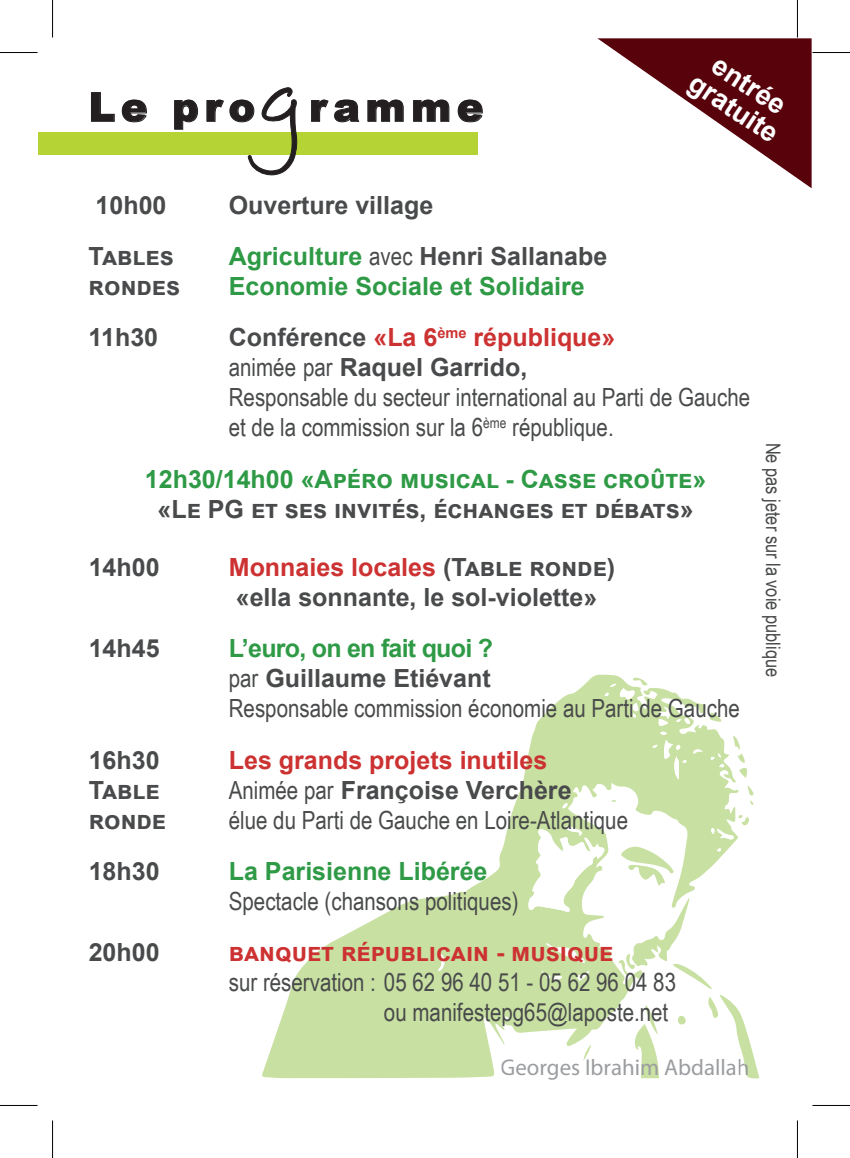
<style>
.page{position:relative;width:850px;height:1158px;background:#fff}
.page>*{position:absolute;margin:0;border:0;box-sizing:border-box;transform-origin:0 0}
.t1{font:200px "Mathilde";color:#231f20}
.t2{font:900 40px "Arial";letter-spacing:.14em;color:#231f20}
.t3{font:700 27.5px/27.5px "Arial";color:#fff;text-align:center}
.t4{font:700 25px/30px "Arial";color:#494a4b}
.t5{font:25px/30px "Arial Narrow";color:#494a4b}
.t6{font:700 25px/30px "Arial";color:#2f9a46}
.t7{font:700 25px "Arial";color:#cd3232}
.t8{font:22.75px "Myriad Pro";color:#9b9da0}
.t9{font:20px "Arial Narrow";color:#494a4b}
.s1{color:#2f9a46}
.s2{font-family:"Arial Narrow";font-weight:400}
.s3{color:#cd3232}
.s4{font-family:"Arial Narrow";font-weight:400;color:#494a4b}
.s5{color:#494a4b}
</style>
<div class="page">
<svg style="left:262px;top:674px;width:476px;height:404px"></svg>
<svg style="left:621px;top:846px;width:52px;height:40px"></svg>
<svg style="left:709px;top:712px;width:11px;height:9px"></svg>
<svg style="left:732px;top:736px;width:15px;height:42px"></svg>
<svg style="left:747px;top:785px;width:6px;height:20px"></svg>
<svg style="left:545px;top:943px;width:39px;height:19px"></svg>
<svg style="left:528px;top:826px;width:76px;height:85px"></svg>
<svg style="left:438px;top:954px;width:6px;height:16px"></svg>
<svg style="left:562px;top:802px;width:5px;height:6px"></svg>
<svg style="left:710px;top:815px;width:38px;height:24px"></svg>
<svg style="left:505px;top:1016px;width:4px;height:5px"></svg>
<svg style="left:716px;top:848px;width:4px;height:3px"></svg>
<svg style="left:604px;top:677px;width:98px;height:102px"></svg>
<svg style="left:710px;top:753px;width:14px;height:14px"></svg>
<svg style="left:542px;top:970px;width:20px;height:9px"></svg>
<svg style="left:577px;top:970px;width:12px;height:20px"></svg>
<svg style="left:583px;top:1044px;width:8px;height:16px"></svg>
<svg style="left:617px;top:897px;width:142px;height:181px"></svg>
<div style="left:38px;top:132px;width:440px;height:23px;background:#b5d334"></div>
<svg style="left:91px;top:92px;width:24px;height:30px"></svg>
<svg style="left:121px;top:99px;width:26px;height:24px"></svg>
<svg style="left:174px;top:99px;width:24px;height:31px"></svg>
<svg style="left:206px;top:87px;width:92px;height:89px"></svg>
<svg style="left:311px;top:99px;width:48px;height:24px"></svg>
<svg style="left:367px;top:99px;width:37px;height:23px"></svg>
<svg style="left:413px;top:99px;width:37px;height:23px"></svg>
<svg style="left:457px;top:99px;width:26px;height:24px"></svg>
<svg style="left:597px;top:38px;width:214px;height:150px"></svg>
<hr style="left:0;top:52px;width:38px;height:1px;background:#000">
<hr style="left:812px;top:52px;width:37px;height:1px;background:#000">
<hr style="left:0;top:1104px;width:38px;height:1px;background:#000">
<hr style="left:812px;top:1104px;width:37px;height:1px;background:#000">
<hr style="left:52px;top:0;width:1px;height:38px;background:#000">
<hr style="left:52px;top:1120px;width:1px;height:37px;background:#000">
<hr style="left:796px;top:0;width:1px;height:38px;background:#000">
<hr style="left:796px;top:1120px;width:1px;height:37px;background:#000">
<h1 class="t1" style="left:259px;top:-65px;width:42px">g</h1>
<h2 class="t2" style="left:89px;top:78px;width:168px">Le pro</h2>
<h2 class="t2" style="left:309px;top:78px;width:176px">ramme</h2>
<p class="t3" style="left:714px;top:46px;width:102px;rotate:34deg">entrée gratuite</p>
<p class="t4" style="left:96px;top:190px;width:72px">10h00</p>
<p class="t4" style="left:229px;top:190px;width:206px">Ouverture village</p>
<p class="t4" style="left:89px;top:241px;width:87px">TABLES</p>
<p class="t4" style="left:229px;top:241px;width:380px"><span class="s1">Agriculture</span> <span class="s2">avec</span> Henri Sallanabe</p>
<p class="t4" style="left:89px;top:271px;width:93px">RONDES</p>
<p class="t6" style="left:229px;top:271px;width:357px">Economie Sociale et Solidaire</p>
<p class="t4" style="left:89px;top:323px;width:71px">11h30</p>
<p class="t4" style="left:229px;top:323px;width:388px">Conférence <span class="s3">«La 6</span><sup>ème</sup> <span class="s3">république» </span><span class="s2">animée par</span> Raquel Garrido,</p>
<p class="t5" style="left:229px;top:381px;width:522px">Responsable du secteur international au Parti de Gauche et de la commission sur la 6<sup>ème</sup> république.</p>
<p class="t6" style="left:145px;top:464px;width:562px">12h30/14h00 «APÉRO MUSICAL - CASSE CROÛTE»</p>
<p class="t4" style="left:157px;top:494px;width:537px">«LE PG ET SES INVITÉS, ÉCHANGES ET DÉBATS»</p>
<p class="t4" style="left:89px;top:552px;width:72px">14h00</p>
<p class="t4" style="left:229px;top:552px;width:387px"><span class="s3">Monnaies locales</span> (TABLE RONDE) «ella sonnante, le sol-violette»</p>
<p class="t4" style="left:89px;top:634px;width:72px">14h45</p>
<p class="t6" style="left:229px;top:634px;width:265px">L’euro, on en fait quoi ? <span class="s4">par</span> <span class="s5">Guillaume Etiévant</span></p>
<p class="t5" style="left:229px;top:692px;width:512px">Responsable commission économie au Parti de Gauche</p>
<p class="t4" style="left:89px;top:745px;width:72px">16h30</p>
<p class="t7" style="left:229px;top:742px;width:320px">Les grands projets inutiles</p>
<p class="t4" style="left:89px;top:775px;width:73px">TABLE</p>
<p class="t4" style="left:229px;top:775px;width:344px"><span class="s2">Animée par</span> Françoise Verchère</p>
<p class="t4" style="left:89px;top:805px;width:79px">RONDE</p>
<p class="t5" style="left:229px;top:804px;width:400px">élue du Parti de Gauche en Loire-Atlantique</p>
<p class="t4" style="left:89px;top:856px;width:72px">18h30</p>
<p class="t6" style="left:229px;top:856px;width:260px">La Parisienne Libérée</p>
<p class="t5" style="left:229px;top:885px;width:291px">Spectacle (chansons politiques)</p>
<p class="t4" style="left:89px;top:937px;width:72px">20h00</p>
<p class="t7" style="left:229px;top:934px;width:386px">BANQUET RÉPUBLICAIN - MUSIQUE</p>
<p class="t5" style="left:384px;top:966px;width:293px;text-indent:-155px">sur réservation : 05 62 96 40 51 - 05 62 96 04 83 ou manifestepg65@laposte.net</p>
<p class="t9" style="left:787px;top:442px;width:236px;rotate:90deg">Ne pas jeter sur la voie publique</p>
<p class="t8" style="left:500px;top:1053px;width:250px">Georges Ibrahim Abdallah</p>
</div>
